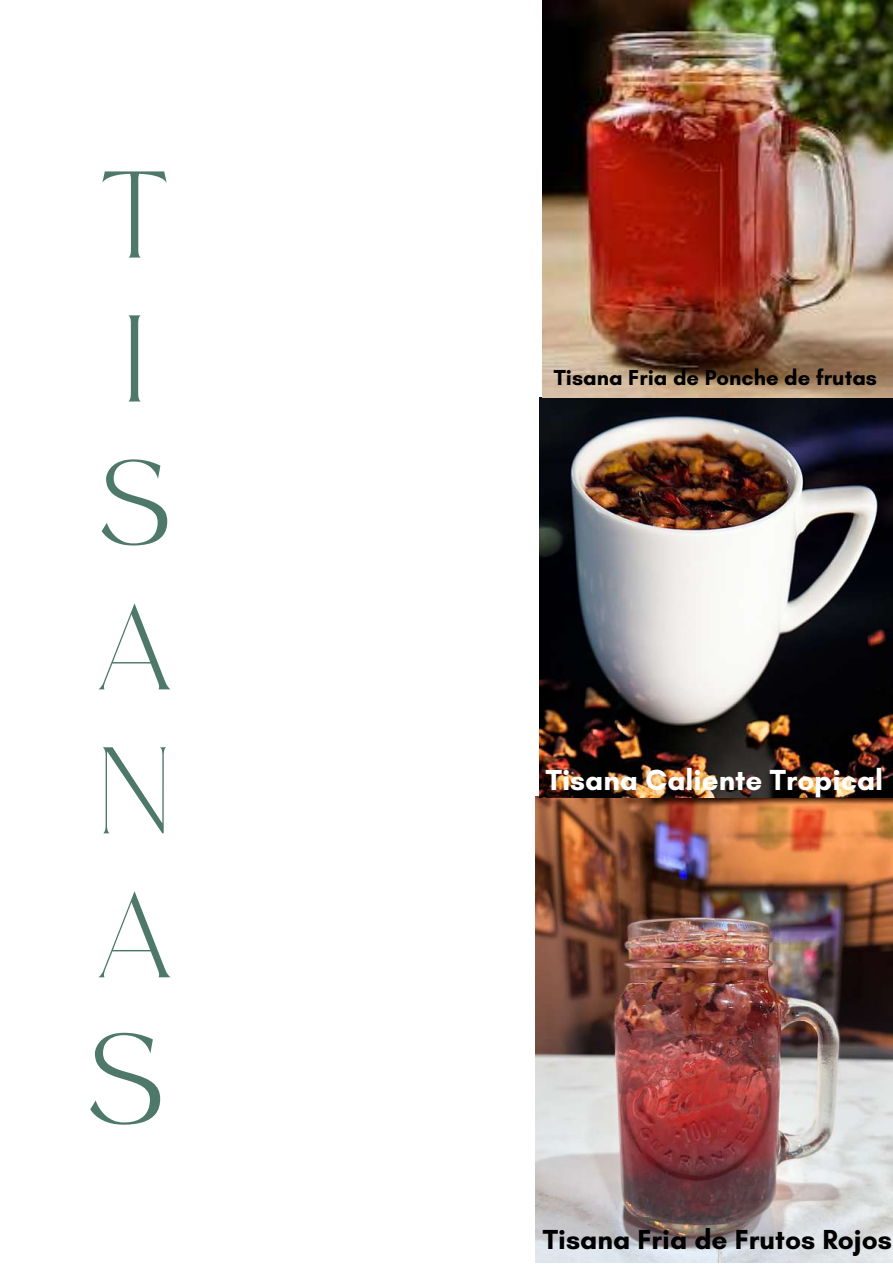
<style>
.page{position:relative;width:893px;height:1264px;background:#fff}
.page>*{position:absolute;margin:0;border:0;box-sizing:border-box;transform-origin:0 0}
.t1{font:64.05px "Safira March";color:#4d786a}
.t2{font:60px "Safira March";color:#4d786a}
.t3{font:700 29.55px "Glacial Indifference";color:#fff}
.t4{font:700 28.05px "Glacial Indifference";color:#000}
.t5{font:700 22.05px "Glacial Indifference";color:#000}
</style>
<div class="page">
<img style="left:535px;top:796px;width:357px;height:466px">
<img style="left:539px;top:398px;width:353px;height:399px">
<img style="left:542px;top:0;width:350px;height:397px">
<h2 class="t2" style="left:101px;top:202px;width:70px">T</h2>
<h2 class="t2" style="left:127px;top:346px;width:18px">I</h2>
<h2 class="t2" style="left:100px;top:489px;width:71px">S</h2>
<h2 class="t2" style="left:97px;top:633px;width:78px">A</h2>
<h2 class="t2" style="left:101px;top:777px;width:69px">N</h2>
<h2 class="t2" style="left:97px;top:921px;width:78px">A</h2>
<h1 class="t1" style="left:89px;top:1065px;width:76px">S</h1>
<p class="t5" style="left:554px;top:364px;width:325px">Tisana Fria de Ponche de frutas</p>
<h3 class="t3" style="left:545px;top:761px;width:339px">Tisana Caliente Tropical</h3>
<p class="t4" style="left:542px;top:1222px;width:350px">Tisana Fria de Frutos Rojos</p>
</div>
